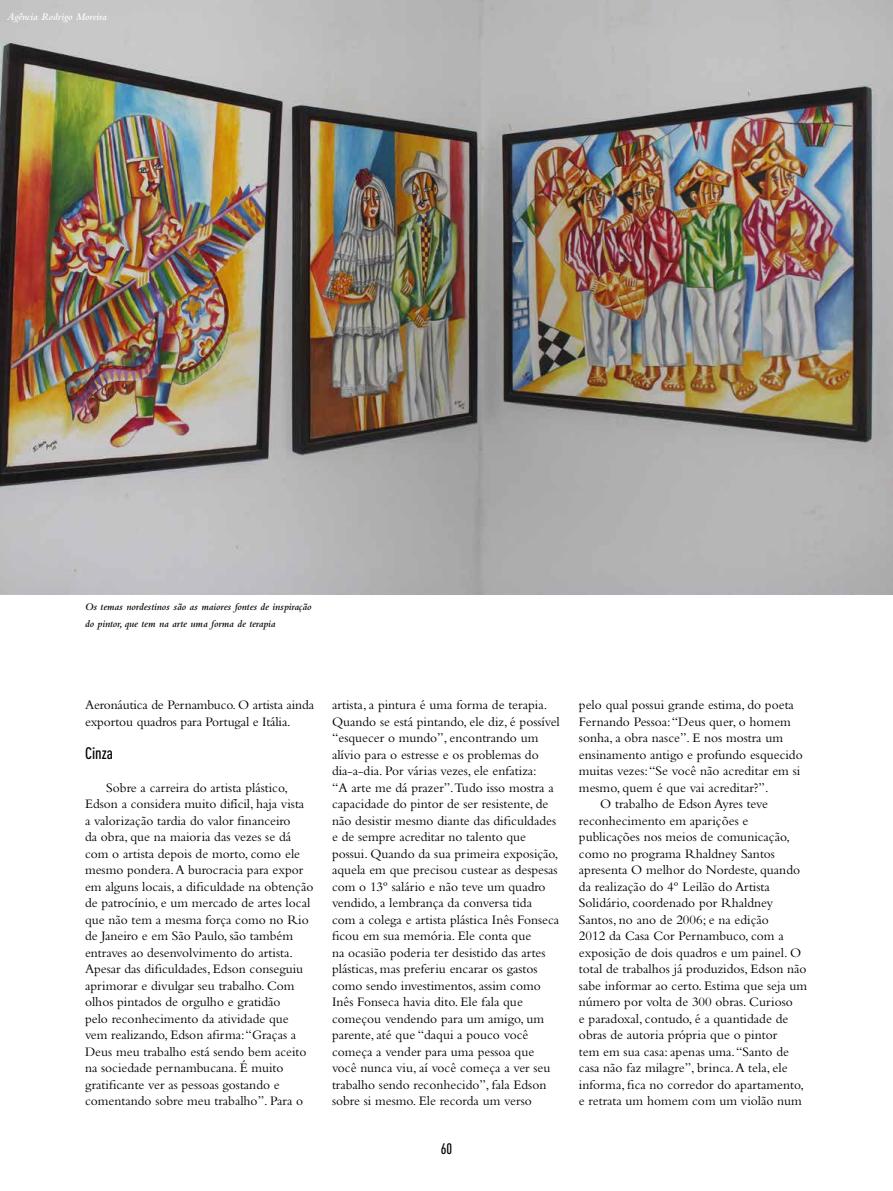
<style>
.page{position:relative;width:893px;height:1191px;background:#fff}
.page>*{position:absolute;margin:0;border:0;box-sizing:border-box;transform-origin:0 0}
.t1{font:500 16.5px "DIN Cond";color:#000}
.t2{font:500 15px "DIN Cond";color:#000}
.t3{font:13.5px/16.5px "Bembo Std";color:#000}
.t4{font:italic 600 10.5px/16.5px "Bembo Std";color:#000}
.t5{font:italic 600 10.5px "Bembo Std";color:#fff}
</style>
<div class="page">
<img style="left:0;top:0;width:893px;height:594px">
<p class="t5" style="left:7px;top:11px;width:102px">Agência Rodrigo Moreira</p>
<p class="t4" style="left:85px;top:599px;width:228px">Os temas nordestinos são as maiores fontes de inspiração do pintor, que tem na arte uma forma de terapia</p>
<p class="t3" style="left:85px;top:696px;width:230px">Aeronáutica de Pernambuco. O artista ainda exportou quadros para Portugal e Itália.</p>
<p class="t1" style="left:85px;top:743px;width:29px">Cinza</p>
<p class="t3" style="left:85px;top:779px;width:230px;text-indent:21px">Sobre a carreira do artista plástico, Edson a considera muito difícil, haja vista<br>a valorização tardia do valor financeiro<br>da obra, que na maioria das vezes se dá com o artista depois de morto, como ele mesmo pondera. A burocracia para expor em alguns locais, a dificuldade na obtenção de patrocínio, e um mercado de artes local que não tem a mesma força como no Rio de Janeiro e em São Paulo, são também entraves ao desenvolvimento do artista.<br>Apesar das dificuldades, Edson conseguiu aprimorar e divulgar seu trabalho. Com olhos pintados de orgulho e gratidão<br>pelo reconhecimento da atividade que vem realizando, Edson afirma: “Graças a Deus meu trabalho está sendo bem aceito na sociedade pernambucana. É muito gratificante ver as pessoas gostando e comentando sobre meu trabalho”. Para o</p>
<p class="t3" style="left:332px;top:696px;width:229px">artista, a pintura é uma forma de terapia.<br>Quando se está pintando, ele diz, é possível “esquecer o mundo”, encontrando um alívio para o estresse e os problemas do dia-a-dia. Por várias vezes, ele enfatiza:<br>“A arte me dá prazer”.Tudo isso mostra a capacidade do pintor de ser resistente, de não desistir mesmo diante das dificuldades e de sempre acreditar no talento que possui. Quando da sua primeira exposição, aquela em que precisou custear as despesas com o 13º salário e não teve um quadro vendido, a lembrança da conversa tida<br>com a colega e artista plástica Inês Fonseca ficou em sua memória. Ele conta que<br>na ocasião poderia ter desistido das artes plásticas, mas preferiu encarar os gastos como sendo investimentos, assim como Inês Fonseca havia dito. Ele fala que começou vendendo para um amigo, um parente, até que “daqui a pouco você começa a vender para uma pessoa que você nunca viu, aí você começa a ver seu trabalho sendo reconhecido”, fala Edson sobre si mesmo. Ele recorda um verso</p>
<p class="t3" style="left:579px;top:696px;width:216px">pelo qual possui grande estima, do poeta</p>
<p class="t3" style="left:579px;top:713px;width:213px">Fernando Pessoa: “Deus quer, o homem</p>
<p class="t3" style="left:579px;top:729px;width:206px">sonha, a obra nasce”. E nos mostra um</p>
<p class="t3" style="left:579px;top:746px;width:225px">ensinamento antigo e profundo esquecido</p>
<p class="t3" style="left:579px;top:762px;width:223px">muitas vezes: “Se você não acreditar em si</p>
<p class="t3" style="left:579px;top:779px;width:191px">mesmo, quem é que vai acreditar?”.</p>
<p class="t3" style="left:600px;top:795px;width:169px">O trabalho de Edson Ayres teve</p>
<p class="t3" style="left:579px;top:812px;width:171px">reconhecimento em aparições e</p>
<p class="t3" style="left:579px;top:828px;width:212px">publicações nos meios de comunicação,</p>
<p class="t3" style="left:579px;top:845px;width:198px">como no programa Rhaldney Santos</p>
<p class="t3" style="left:579px;top:861px;width:223px">apresenta O melhor do Nordeste, quando</p>
<p class="t3" style="left:579px;top:878px;width:192px">da realização do 4º Leilão do Artista</p>
<p class="t3" style="left:579px;top:894px;width:196px">Solidário, coordenado por Rhaldney</p>
<p class="t3" style="left:579px;top:911px;width:191px">Santos, no ano de 2006; e na edição</p>
<p class="t3" style="left:579px;top:927px;width:206px">2012 da Casa Cor Pernambuco, com a</p>
<p class="t3" style="left:579px;top:944px;width:224px">exposição de dois quadros e um painel. O</p>
<p class="t3" style="left:579px;top:960px;width:229px">total de trabalhos já produzidos, Edson não</p>
<p class="t3" style="left:579px;top:977px;width:230px">sabe informar ao certo. Estima que seja um</p>
<p class="t3" style="left:579px;top:993px;width:215px">número por volta de 300 obras. Curioso</p>
<p class="t3" style="left:579px;top:1010px;width:211px">e paradoxal, contudo, é a quantidade de</p>
<p class="t3" style="left:579px;top:1026px;width:200px">obras de autoria própria que o pintor</p>
<p class="t3" style="left:579px;top:1043px;width:212px">tem em sua casa: apenas uma. “Santo de</p>
<p class="t3" style="left:579px;top:1059px;width:210px">casa não faz milagre”, brinca. A tela, ele</p>
<p class="t3" style="left:579px;top:1076px;width:226px">informa, fica no corredor do apartamento,</p>
<p class="t3" style="left:579px;top:1092px;width:224px">e retrata um homem com um violão num</p>
<p class="t2" style="left:441px;top:1139px;width:13px">60</p>
</div>
